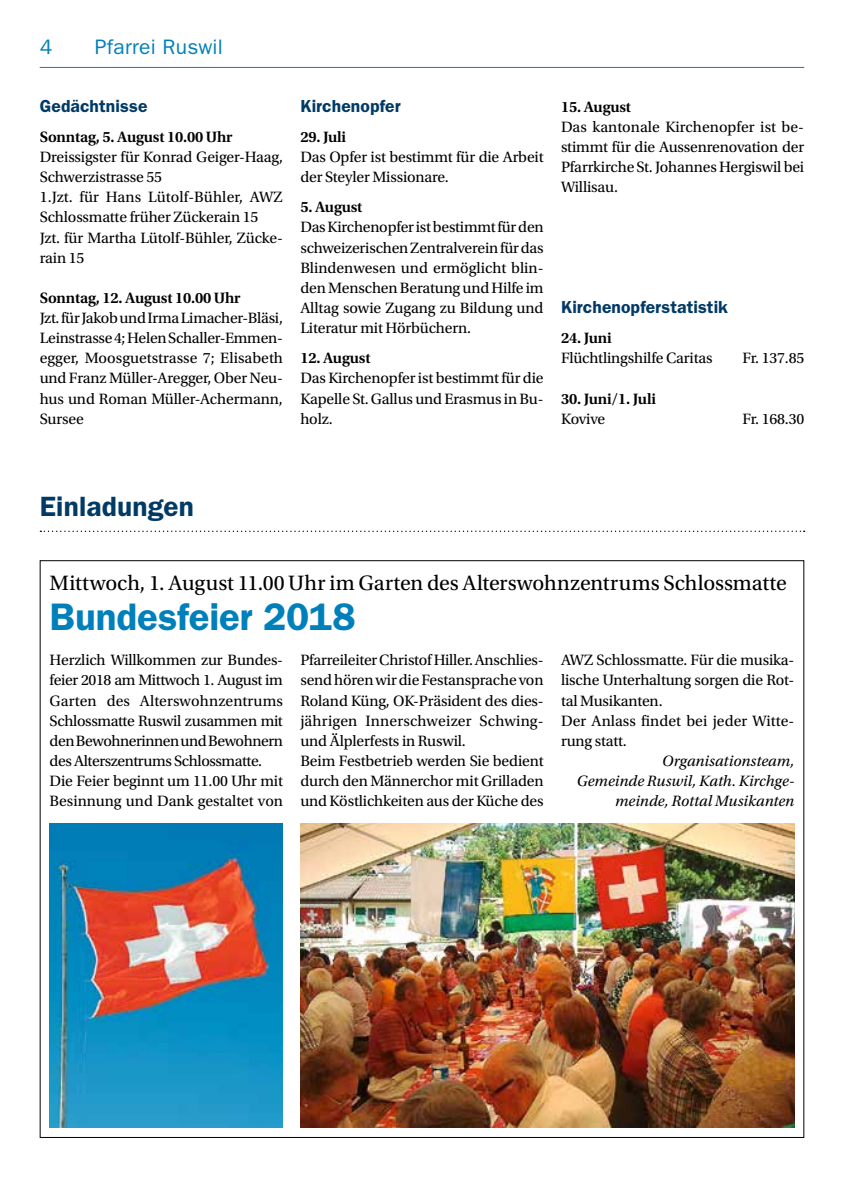
<style>
.page{position:relative;width:844px;height:1191px;background:#fff}
.page>*{position:absolute;margin:0;border:0;box-sizing:border-box;transform-origin:0 0}
.t1{font:600 38.5px "ITC Franklin Gothic Std";letter-spacing:-.005em;color:#0080ba}
.t2{font:600 28px "ITC Franklin Gothic Std";letter-spacing:.005em;color:#003a65}
.t3{font:21.88px "Utopia Std";color:#000}
.t4{font:21px "ITC Franklin Gothic Std";letter-spacing:.01em;color:#0080ba}
.t5{font:600 17.5px "ITC Franklin Gothic Std";letter-spacing:.005em;color:#003a65}
.t6{font:15.75px/20.1px "Utopia Std";letter-spacing:-.01em;color:#000}
.t7{font:600 15.75px "Utopia Std";letter-spacing:-.01em;color:#000}
.t8{font:italic 15.75px/20.1px "Utopia Std";color:#000;text-align:right}
</style>
<div class="page">
<hr style="left:40px;top:67px;width:764px;height:1px;background:#0080ba">
<svg style="left:40px;top:530px;width:764px;height:2px"></svg>
<img style="left:50px;top:823px;width:233px;height:304px">
<img style="left:300px;top:823px;width:494px;height:304px">
<h3 class="t4" style="left:40px;top:35px;width:14px">4</h3>
<h3 class="t4" style="left:95px;top:35px;width:129px">Pfarrei Ruswil</h3>
<p class="t5" style="left:40px;top:95px;width:109px">Gedächtnisse</p>
<p class="t7" style="left:40px;top:128px;width:194px">Sonntag, 5. August 10.00 Uhr</p>
<p class="t6" style="left:40px;top:147px;width:245px">Dreissigster für Konrad Geiger-Haag,<br>Schwerzistrasse 55<br>1.Jzt. für Hans Lütolf-Bühler, AWZ<br>Schlossmatte früher Zückerain 15<br>Jzt. für Martha Lütolf-Bühler, Zücke&shy;rain 15</p>
<p class="t7" style="left:40px;top:289px;width:202px">Sonntag, 12. August 10.00 Uhr</p>
<p class="t6" style="left:40px;top:308px;width:245px">Jzt. für Jakob und Irma Limacher-Bläsi,<br>Leinstrasse 4; Helen Schaller-Emmen&shy;egger, Moosguetstrasse 7; Elisabeth und Franz Müller-Aregger, Ober Neu&shy;hus und Roman Müller-Achermann,<br>Sursee</p>
<p class="t5" style="left:300px;top:95px;width:102px">Kirchenopfer</p>
<p class="t7" style="left:300px;top:128px;width:47px">29. Juli</p>
<p class="t6" style="left:300px;top:147px;width:245px">Das Opfer ist bestimmt für die Arbeit der Steyler Missionare.</p>
<p class="t7" style="left:300px;top:198px;width:64px">5. August</p>
<p class="t6" style="left:300px;top:217px;width:245px;text-align:justify">Das Kirchenopfer ist bestimmt für den schweizerischen Zentralverein für das Blindenwesen und ermöglicht blin&shy;den Menschen Beratung und Hilfe im Alltag sowie Zugang zu Bildung und Literatur mit Hörbüchern.</p>
<p class="t7" style="left:300px;top:349px;width:72px">12. August</p>
<p class="t6" style="left:300px;top:368px;width:245px;text-align:justify">Das Kirchenopfer ist bestimmt für die Kapelle St. Gallus und Erasmus in Bu&shy;holz.</p>
<p class="t7" style="left:561px;top:98px;width:72px">15. August</p>
<p class="t6" style="left:561px;top:117px;width:245px;text-align:justify">Das kantonale Kirchenopfer ist be&shy;stimmt für die Aussenrenovation der Pfarrkirche St. Johannes Hergiswil bei Willisau.</p>
<p class="t5" style="left:561px;top:297px;width:168px">Kirchenopferstatistik</p>
<p class="t7" style="left:561px;top:329px;width:52px">24. Juni</p>
<p class="t6" style="left:561px;top:348px;width:153px">Flüchtlingshilfe Caritas</p>
<p class="t6" style="left:742px;top:348px;width:63px">Fr. 137.85</p>
<p class="t7" style="left:561px;top:389px;width:97px">30. Juni/1. Juli</p>
<p class="t6" style="left:561px;top:409px;width:46px">Kovive</p>
<p class="t6" style="left:742px;top:409px;width:63px">Fr. 168.30</p>
<h2 class="t2" style="left:40px;top:489px;width:156px">Einladungen</h2>
<h3 class="t3" style="left:50px;top:571px;width:738px">Mittwoch, 1. August 11.00 Uhr im Garten des Alterswohnzentrums Schlossmatte</h3>
<h1 class="t1" style="left:50px;top:593px;width:307px">Bundesfeier 2018</h1>
<p class="t6" style="left:300px;top:650px;width:245px">Pfarreileiter Christof Hiller. Anschlies&shy;send hören wir die Festansprache von Roland Küng, OK-Präsident des dies&shy;jährigen Innerschweizer Schwing&shy;und Älplerfests in Ruswil.<br>Beim Festbetrieb werden Sie bedient durch den Männerchor mit Grilladen und Köstlichkeiten aus der Küche des</p>
<p class="t6" style="left:561px;top:650px;width:235px">AWZ Schlossmatte. Für die musika&shy;lische Unterhaltung sorgen die Rot&shy;tal Musikanten.<br>Der Anlass findet bei jeder Witte&shy;rung statt.</p>
<p class="t6" style="left:50px;top:650px;width:235px">Herzlich Willkommen zur Bundes&shy;feier 2018 am Mittwoch 1. August im Garten des Alterswohnzentrums Schlossmatte Ruswil zusammen mit den Bewohnerinnen und Bewohnern des Alterszentrums Schlossmatte.<br>Die Feier beginnt um 11.00 Uhr mit Besinnung und Dank gestaltet von</p>
<p class="t8" style="left:576px;top:751px;width:219px">Organisationsteam,<br>Gemeinde Ruswil, Kath. Kirchge&shy;meinde, Rottal Musikanten</p>
</div>
